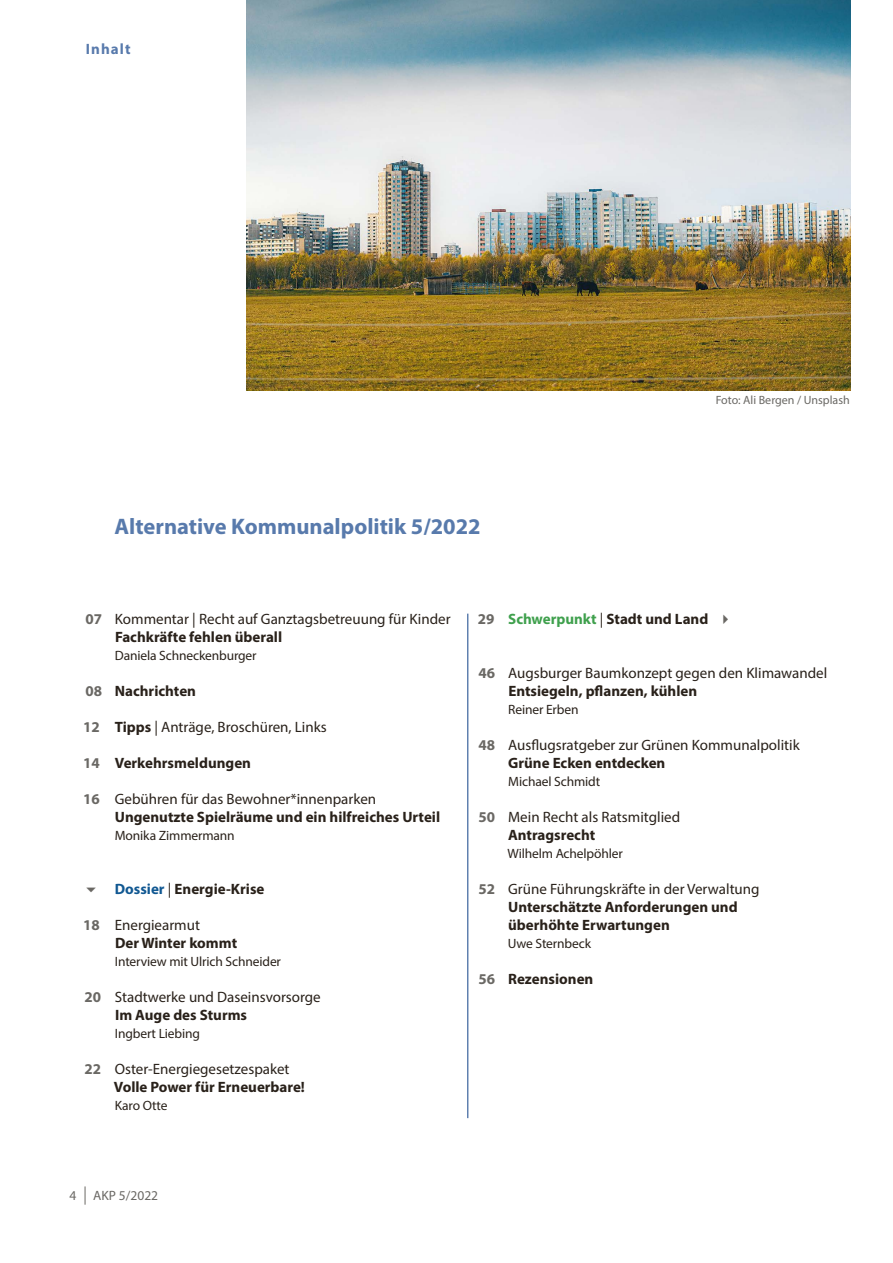
<style>
.page{position:relative;width:893px;height:1263px;background:#fff}
.page>*{position:absolute;margin:0;border:0;box-sizing:border-box;transform-origin:0 0}
.t1{font:700 22.5px "Myriad Pro";color:#587aac}
.t2{font:15px/18px "Myriad Pro";color:#29211a}
.t3{font:700 15px/18px "Myriad Pro";color:#29211a}
.t4{font:700 15px "Myriad Pro";letter-spacing:.07em;color:#587aac}
.t5{font:13.5px "Myriad Pro";letter-spacing:-.01em;color:#29211a}
.t6{font:13.5px "Myriad Pro";color:#6a6864}
.t7{font:12px "Myriad Pro";color:#6a6864}
.s1{font-weight:700;color:#6a6864}
.s2{font-weight:700}
.s3{color:#6a6864}
.s4{font-weight:400}
.s5{color:#115892}
.s6{color:#3fa04d}
</style>
<div class="page">
<svg style="left:85px;top:1186px;width:1px;height:19px"></svg>
<img style="left:246px;top:0;width:604px;height:391px">
<hr style="left:467px;top:614px;width:1px;height:504px;background:#587aac">
<p class="t4" style="left:86px;top:39px;width:46px">Inhalt</p>
<p class="t7" style="left:716px;top:393px;width:136px">Foto: Ali Bergen / Unsplash</p>
<h1 class="t1" style="left:115px;top:511px;width:368px">Alternative Kommunalpolitik 5/2022</h1>
<p class="t2" style="left:115px;top:609px;width:337px;text-indent:-30px"><span class="s1">07</span> Kommentar | Recht auf Ganztagsbetreuung für Kinder<br><span class="s2">Fachkräfte fehlen überall</span></p>
<p class="t5" style="left:115px;top:647px;width:143px">Daniela Schneckenburger</p>
<p class="t3" style="left:85px;top:681px;width:112px"><span class="s3">08</span> Nachrichten</p>
<p class="t2" style="left:83px;top:717px;width:245px"><span class="s1">12</span> <span class="s2">Tipps</span> | Anträge, Broschüren, Links</p>
<p class="t3" style="left:83px;top:753px;width:169px"><span class="s3">14</span> Verkehrsmeldungen</p>
<p class="t3" style="left:115px;top:789px;width:327px;text-indent:-32px"><span class="s3">16</span> <span class="s4">Gebühren für das Bewohner*innenparken<br></span>Ungenutzte Spielräume und ein hilfreiches Urteil</p>
<p class="t5" style="left:115px;top:827px;width:121px">Monika Zimmermann</p>
<p class="t3" style="left:115px;top:879px;width:151px"><span class="s5">Dossier</span> <span class="s4">|</span> Energie-Krise</p>
<p class="t3" style="left:115px;top:915px;width:124px;text-indent:-32px"><span class="s3">18</span> <span class="s4">Energiearmut<br></span>Der Winter kommt</p>
<p class="t5" style="left:115px;top:953px;width:168px">Interview mit Ulrich Schneider</p>
<p class="t2" style="left:115px;top:987px;width:207px;text-indent:-31px"><span class="s1">20</span> Stadtwerke und Daseinsvorsorge<br><span class="s2">Im Auge des Sturms</span></p>
<p class="t5" style="left:115px;top:1025px;width:87px">Ingbert Liebing</p>
<p class="t2" style="left:114px;top:1059px;width:193px;text-indent:-29px"><span class="s1">22</span> Oster-Energiegesetzespaket<br><span class="s2">Volle Power für Erneuerbare!</span></p>
<p class="t5" style="left:115px;top:1097px;width:54px">Karo Otte</p>
<p class="t3" style="left:478px;top:609px;width:257px"><span class="s3">29</span> <span class="s6">Schwerpunkt</span> <span class="s4">|</span> Stadt und Land <span class="s3">✔</span></p>
<p class="t2" style="left:508px;top:663px;width:320px;text-indent:-30px"><span class="s1">46</span> Augsburger Baumkonzept gegen den Klimawandel<br><span class="s2">Entsiegeln, pflanzen, kühlen</span></p>
<p class="t5" style="left:508px;top:701px;width:72px">Reiner Erben</p>
<p class="t2" style="left:508px;top:735px;width:293px;text-indent:-30px"><span class="s1">48</span> Ausflugsratgeber zur Grünen Kommunalpolitik<br><span class="s2">Grüne Ecken entdecken</span></p>
<p class="t5" style="left:508px;top:773px;width:93px">Michael Schmidt</p>
<p class="t2" style="left:508px;top:807px;width:174px;text-indent:-30px"><span class="s1">50</span> Mein Recht als Ratsmitglied<br><span class="s2">Antragsrecht</span></p>
<p class="t5" style="left:508px;top:845px;width:117px">Wilhelm Achelpöhler</p>
<p class="t3" style="left:508px;top:879px;width:253px;text-indent:-30px"><span class="s3">52</span> <span class="s4">Grüne Führungskräfte in der Verwaltung<br></span>Unterschätzte Anforderungen und überhöhte Erwartungen</p>
<p class="t5" style="left:508px;top:935px;width:85px">Uwe Sternbeck</p>
<p class="t3" style="left:478px;top:969px;width:117px"><span class="s3">56</span> Rezensionen</p>
<p class="t6" style="left:70px;top:1187px;width:8px">4</p>
<p class="t6" style="left:93px;top:1187px;width:66px">AKP 5/2022</p>
</div>
